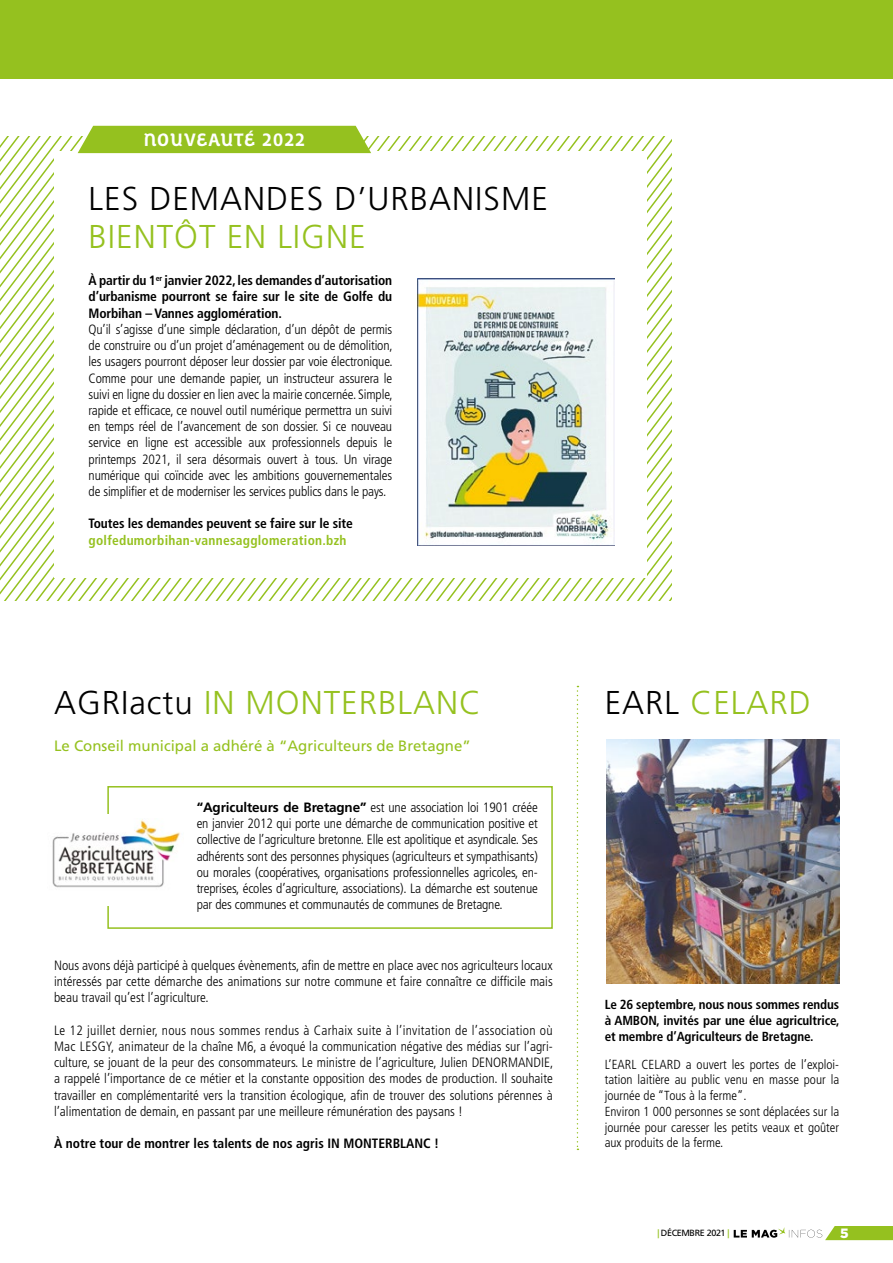
<style>
.page{position:relative;width:893px;height:1263px;background:#fff}
.page>*{position:absolute;margin:0;border:0;box-sizing:border-box;transform-origin:0 0}
.t1{font:300 33px "Frutiger LT Std";letter-spacing:.03em;color:#95c11f}
.t2{font:300 33px "Frutiger LT Std";letter-spacing:.03em;color:#000}
.t3{font:700 18px "Spotka Alternate";letter-spacing:.035em;color:#fff}
.t4{font:15px "Frutiger LT Std";color:#95c11f}
.t5{font:300 condensed 13.5px/16.2px "Frutiger LT Std";letter-spacing:-.01em;color:#000;text-align:justify}
.t6{font:700 condensed 13.5px/16.2px "Frutiger LT Std";letter-spacing:-.01em;color:#000;text-align:justify}
.t7{font:700 condensed 13.5px "Frutiger LT Std";letter-spacing:.02em;color:#95c11f}
.t8{font:900 13.5px "Gotham";color:#fff}
.t9{font:300 condensed 13.2px/15.8px "Frutiger LT Std";color:#000}
.t10{font:700 condensed 13.2px/15.8px "Frutiger LT Std";letter-spacing:-.01em;color:#000;text-align:justify}
.t11{font:9px "Frutiger LT Std";letter-spacing:-.04em;color:#000}
.s1{color:#000}
.s2{font-weight:700;font-stretch:normal}
.s3{font-weight:700;color:#95c11f}
</style>
<div class="page">
<div style="left:0;top:0;width:893px;height:79px;background:#95c11f"></div>
<svg style="left:734px;top:1226px;width:159px;height:14px"></svg>
<svg style="left:577px;top:686px;width:1px;height:464px"></svg>
<img style="left:606px;top:739px;width:233px;height:245px">
<div style="left:107px;top:786px;width:446px;height:143px;border:2px solid #95c11f"></div>
<div style="left:48px;top:814px;width:135px;height:91px;background:#fff"></div>
<img style="left:52px;top:819px;width:128px;height:69px">
<svg style="left:580px;top:136px;width:92px;height:464px"></svg>
<div style="left:54px;top:151px;width:593px;height:427px;background:#fff"></div>
<svg style="left:0;top:126px;width:371px;height:339px"></svg>
<img style="left:418px;top:278px;width:196px;height:268px">
<h2 class="t3" style="left:144px;top:131px;width:162px">NOUVEAUTÉ 2022</h2>
<h1 class="t2" style="left:89px;top:182px;width:461px">LES DEMANDES D’URBANISME</h1>
<h1 class="t1" style="left:89px;top:219px;width:279px">BIENTÔT EN LIGNE</h1>
<p class="t6" style="left:89px;top:273px;width:305px">À partir du 1<sup>er</sup> janvier 2022, les demandes d’autorisation d’urbanisme pourront se faire sur le site de Golfe du Morbihan – Vannes agglomération.</p>
<p class="t5" style="left:89px;top:321px;width:306px">Qu’il s’agisse d’une simple déclaration, d’un dépôt de permis de construire ou d’un projet d’aménagement ou de démolition, les usagers pourront déposer leur dossier par voie électronique.<br>Comme pour une demande papier, un instructeur assurera le suivi en ligne du dossier en lien avec la mairie concernée. Simple, rapide et efficace, ce nouvel outil numérique permettra un suivi en temps réel de l’avancement de son dossier. Si ce nouveau service en ligne est accessible aux professionnels depuis le printemps 2021, il sera désormais ouvert à tous. Un virage numérique qui coïncide avec les ambitions gouvernementales de simplifier et de moderniser les services publics dans le pays.</p>
<p class="t6" style="left:89px;top:516px;width:266px">Toutes les demandes peuvent se faire sur le site</p>
<p class="t7" style="left:89px;top:533px;width:259px">golfedumorbihan-vannesagglomeration.bzh</p>
<h1 class="t1" style="left:54px;top:685px;width:429px"><span class="s1">AGRIactu</span> IN MONTERBLANC</h1>
<h1 class="t1" style="left:605px;top:685px;width:208px"><span class="s1">EARL</span> CELARD</h1>
<p class="t4" style="left:54px;top:737px;width:418px">Le Conseil municipal a adhéré à “Agriculteurs de Bretagne”</p>
<p class="t5" style="left:197px;top:799px;width:343px"><span class="s2">“Agriculteurs de Bretagne”</span> est une association loi 1901 créée en janvier 2012 qui porte une démarche de communication positive et collective de l’agriculture bretonne. Elle est apolitique et asyndicale. Ses adhérents sont des personnes physiques (agriculteurs et sympathisants) ou morales (coopératives, organisations professionnelles agricoles, en&shy;treprises, écoles d’agriculture, associations). La démarche est soutenue par des communes et communautés de communes de Bretagne.</p>
<p class="t5" style="left:54px;top:957px;width:500px">Nous avons déjà participé à quelques évènements, afin de mettre en place avec nos agriculteurs locaux intéressés par cette démarche des animations sur notre commune et faire connaître ce difficile mais beau travail qu’est l’agriculture.</p>
<p class="t5" style="left:54px;top:1022px;width:501px">Le 12 juillet dernier, nous nous sommes rendus à Carhaix suite à l’invitation de l’association où Mac LESGY, animateur de la chaîne M6, a évoqué la communication négative des médias sur l’agri&shy;culture, se jouant de la peur des consommateurs. Le ministre de l’agriculture, Julien DENORMANDIE, a rappelé l’importance de ce métier et la constante opposition des modes de production. Il souhaite travailler en complémentarité vers la transition écologique, afin de trouver des solutions pérennes à l’alimentation de demain, en passant par une meilleure rémunération des paysans !</p>
<p class="t6" style="left:54px;top:1136px;width:387px">À notre tour de montrer les talents de nos agris IN MONTERBLANC !</p>
<p class="t10" style="left:605px;top:997px;width:236px">Le 26 septembre, nous nous sommes rendus à AMBON, invités par une élue agricultrice, et membre d’Agriculteurs de Bretagne.</p>
<p class="t9" style="left:605px;top:1056px;width:236px">L’EARL CELARD a ouvert les portes de l’exploi&shy;tation laitière au public venu en masse pour la journée de “Tous à la ferme”.<br>Environ 1 000 personnes se sont déplacées sur la journée pour caresser les petits veaux et goûter aux produits de la ferme.</p>
<p class="t11" style="left:657px;top:1228px;width:73px"><span class="s3">|</span> DÉCEMBRE 2021 <span class="s3">|</span></p>
<p class="t8" style="left:840px;top:1227px;width:10px">5</p>
</div>
